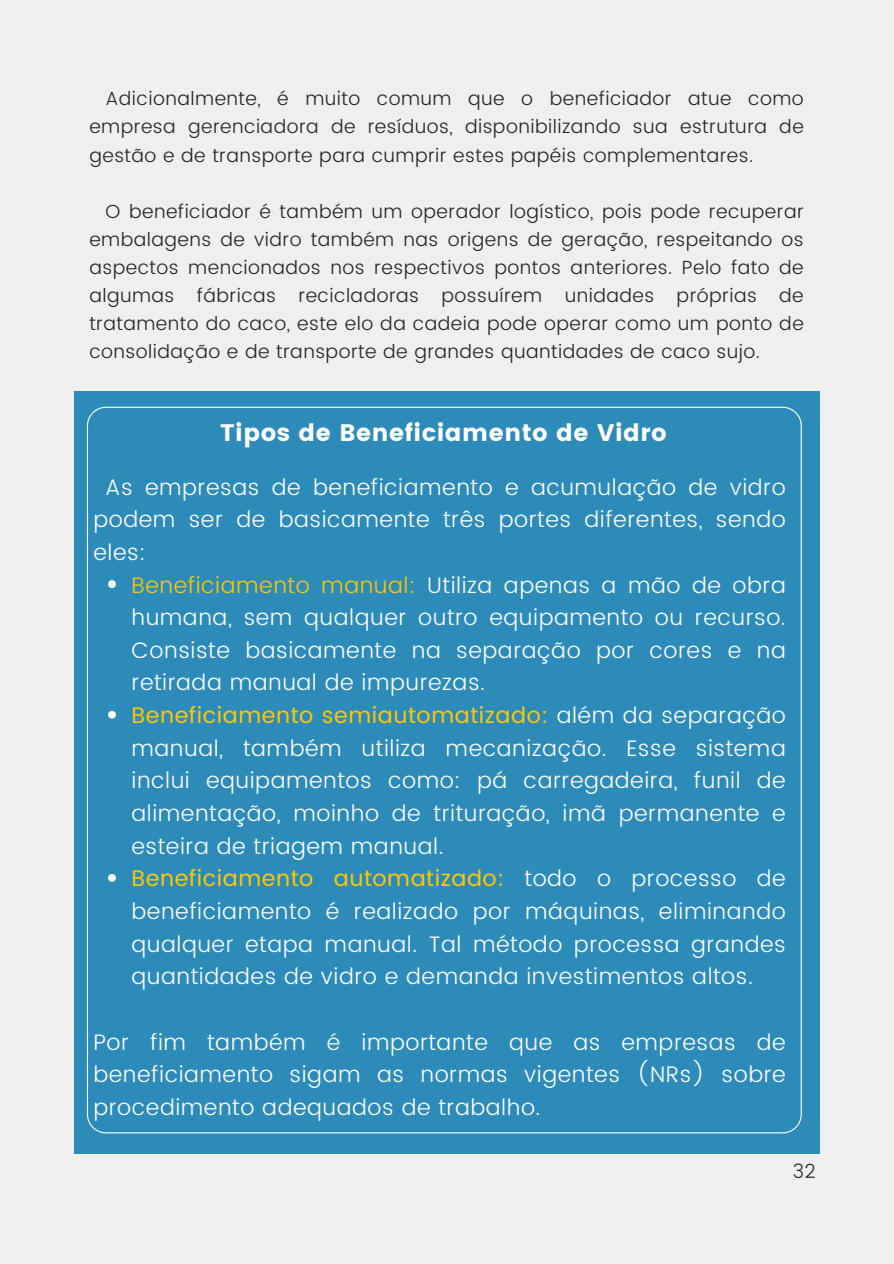
<style>
.page{position:relative;width:894px;height:1264px;background:#fff}
.page>*{position:absolute;margin:0;border:0;box-sizing:border-box;transform-origin:0 0}
.t1{font:23.85px "Poppins";letter-spacing:.025em;color:#fff}
.t2{font:300 22.35px/32.7px "Poppins";letter-spacing:.025em;color:#fff;text-align:justify}
.t3{font:300 19.35px "Poppins";color:#242424}
.t4{font:300 18.9px/28.2px "Poppins";letter-spacing:.025em;color:#242424;text-align:justify}
.s1{color:#ffc700}
.s2{font-weight:400;color:#ffc700}
</style>
<div class="page">
<div style="left:0;top:0;width:893px;height:1263px;background:#efefef"></div>
<div style="left:74px;top:391px;width:745px;height:762px;background:#2d8bba"></div>
<svg style="left:87px;top:407px;width:714px;height:726px"></svg>
<svg style="left:108px;top:580px;width:8px;height:8px"></svg>
<svg style="left:108px;top:710px;width:8px;height:8px"></svg>
<svg style="left:108px;top:874px;width:8px;height:7px"></svg>
<p class="t4" style="left:89px;top:85px;width:715px;text-indent:16px">Adicionalmente, é muito comum que o beneficiador atue como empresa gerenciadora de resíduos, disponibilizando sua estrutura de gestão e de transporte para cumprir estes papéis complementares.</p>
<p class="t4" style="left:89px;top:197px;width:715px;text-indent:16px">O beneficiador é também um operador logístico, pois pode recuperar embalagens de vidro também nas origens de geração, respeitando os aspectos mencionados nos respectivos pontos anteriores. Pelo fato de algumas fábricas recicladoras possuírem unidades próprias de tratamento do caco, este elo da cadeia pode operar como um ponto de consolidação e de transporte de grandes quantidades de caco sujo.</p>
<h1 class="t1" style="left:220px;top:418px;width:448px">Tipos de Beneficiamento de Vidro</h1>
<h2 class="t2" style="left:93px;top:470px;width:693px;text-indent:12px">As empresas de beneficiamento e acumulação de vidro podem ser de basicamente três portes diferentes, sendo eles:</h2>
<p class="t2" style="left:131px;top:568px;width:655px"><span class="s1">Beneficiamento manual:</span> Utiliza apenas a mão de obra humana, sem qualquer outro equipamento ou recurso.<br>Consiste basicamente na separação por cores e na retirada manual de impurezas.</p>
<p class="t2" style="left:131px;top:699px;width:655px"><span class="s2">Beneficiamento semiautomatizado:</span> além da separação manual, também utiliza mecanização. Esse sistema inclui equipamentos como: pá carregadeira, funil de alimentação, moinho de trituração, imã permanente e esteira de triagem manual.</p>
<p class="t2" style="left:131px;top:862px;width:655px"><span class="s2">Beneficiamento automatizado:</span> todo o processo de beneficiamento é realizado por máquinas, eliminando qualquer etapa manual. Tal método processa grandes quantidades de vidro e demanda investimentos altos.</p>
<h2 class="t2" style="left:93px;top:1025px;width:693px">Por fim também é importante que as empresas de beneficiamento sigam as normas vigentes (NRs) sobre procedimento adequados de trabalho.</h2>
<p class="t3" style="left:792px;top:1159px;width:25px">32</p>
</div>
